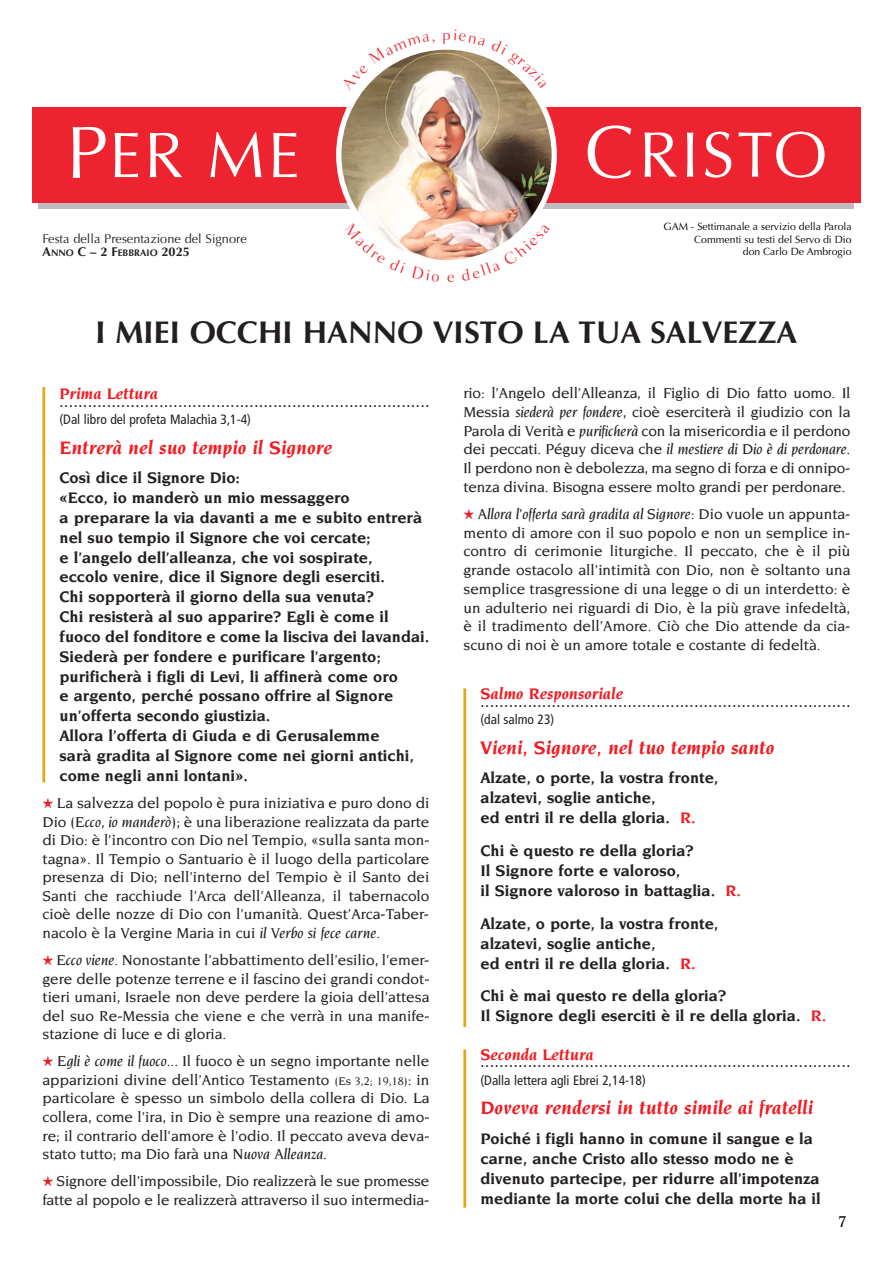
<style>
.page{position:relative;width:893px;height:1263px;background:#fff}
.page>*{position:absolute;margin:0;border:0;box-sizing:border-box;transform-origin:0 0}
.t1{font:700 31.5px "Optima";color:#231f20}
.t2{font:italic 700 19.5px "Novarese";color:#ee1d23}
.t3{font:500 16.95px "Novarese";color:#000}
.t4{font:700 16.5px/19.8px "Novarese";color:#231f20}
.t5{font:condensed 16.5px "Frutiger";color:#231f20}
.t6{font:italic 700 16.5px "Novarese";color:#ee1d23}
.t7{font:500 15.45px/18.6px "Novarese";color:#231f20;text-align:justify}
.t8{font:condensed 13.5px "Frutiger";color:#231f20}
.t9{font:12.75px "Optima";color:#231f20}
.t10{font:10.5px/12.6px "Optima";color:#000001;text-align:right}
.t11{font:700 9.6px "Optima";color:#231f20}
.s1{font-size:12.75px}
.s2{font-family:"Monotype Sorts";font-weight:400;font-size:13.5px;color:#ee1d23}
.s3{font-style:italic}
.s4{font-size:12px}
.s5{color:#ee1d23}
</style>
<div class="page">
<div style="left:38px;top:119px;width:816px;height:90px;background:#bcbdc0"></div>
<div style="left:32px;top:107px;width:828px;height:96px;background:#ed242f"></div>
<img style="left:340px;top:50px;width:212px;height:209px">
<div style="left:336px;top:44px;width:221px;height:221px;border:5px solid #fff;border-radius:50%"></div>
<svg style="left:73px;top:127px;width:33px;height:51px"></svg>
<svg style="left:115px;top:133px;width:23px;height:44px"></svg>
<svg style="left:150px;top:133px;width:32px;height:44px"></svg>
<svg style="left:210px;top:132px;width:51px;height:45px"></svg>
<svg style="left:273px;top:133px;width:24px;height:44px"></svg>
<svg style="left:588px;top:125px;width:44px;height:53px"></svg>
<svg style="left:645px;top:132px;width:32px;height:45px"></svg>
<svg style="left:687px;top:132px;width:6px;height:45px"></svg>
<svg style="left:705px;top:132px;width:26px;height:46px"></svg>
<svg style="left:738px;top:132px;width:86px;height:46px"></svg>
<hr style="left:42px;top:387px;width:3px;height:395px;background:#e5a710">
<hr style="left:463px;top:688px;width:3px;height:339px;background:#e5a710">
<hr style="left:463px;top:1049px;width:3px;height:159px;background:#e5a710">
<svg style="left:341px;top:45px;width:94px;height:45px"></svg>
<svg style="left:443px;top:44px;width:22px;height:2px"></svg>
<svg style="left:491px;top:50px;width:56px;height:38px"></svg>
<svg style="left:344px;top:222px;width:62px;height:37px"></svg>
<svg style="left:461px;top:224px;width:89px;height:40px"></svg>
<p class="t9" style="left:43px;top:232px;width:206px">Festa della Presentazione del Signore</p>
<p class="t11" style="left:43px;top:249px;width:149px"><span class="s1">A</span>NNO <span class="s1">C – 2 F</span>EBBRAIO <span class="s1">2025</span></p>
<p class="t10" style="left:663px;top:221px;width:190px">GAM - Settimanale a servizio della Parola<br>Commenti su testi del Servo di Dio<br>don Carlo De Ambrogio</p>
<p class="t1" style="left:95px;top:319px;width:704px">I MIEI OCCHI HANNO VISTO LA TUA SALVEZZA</p>
<p class="t6" style="left:60px;top:387px;width:100px">Prima Lettura</p>
<p class="t5" style="left:60px;top:394px;width:371px">..............................................................................</p>
<p class="t8" style="left:60px;top:414px;width:193px">(Dal libro del profeta Malachìa 3,1-4)</p>
<p class="t2" style="left:60px;top:439px;width:274px">Entrerà nel suo tempio il Signore</p>
<p class="t4" style="left:60px;top:469px;width:182px">Così dice il Signore Dio:</p>
<p class="t4" style="left:60px;top:489px;width:292px">«Ecco, io manderò un mio messaggero</p>
<p class="t4" style="left:60px;top:509px;width:364px">a preparare la via davanti a me e subito entrerà nel suo tempio il Signore che voi cercate;</p>
<p class="t4" style="left:60px;top:548px;width:315px">e l’angelo dell’alleanza, che voi sospirate,</p>
<p class="t4" style="left:60px;top:568px;width:327px">eccolo venire, dice il Signore degli eserciti.</p>
<p class="t4" style="left:60px;top:588px;width:316px">Chi sopporterà il giorno della sua venuta?</p>
<p class="t4" style="left:60px;top:608px;width:331px">Chi resisterà al suo apparire? Egli è come il</p>
<p class="t4" style="left:60px;top:628px;width:371px">fuoco del fonditore e come la lisciva dei lavandai.</p>
<p class="t4" style="left:60px;top:647px;width:323px">Siederà per fondere e purificare l’argento;</p>
<p class="t4" style="left:60px;top:667px;width:340px">purificherà i figli di Levi, li affinerà come oro</p>
<p class="t4" style="left:60px;top:687px;width:335px">e argento, perché possano offrire al Signore un’offerta secondo giustizia.</p>
<p class="t4" style="left:60px;top:727px;width:322px">Allora l’offerta di Giuda e di Gerusalemme</p>
<p class="t4" style="left:60px;top:747px;width:356px">sarà gradita al Signore come nei giorni antichi, come negli anni lontani».</p>
<p class="t7" style="left:43px;top:794px;width:388px"><span class="s2">H</span> La salvezza del popolo è pura iniziativa e puro dono di Dio <span class="s3">(Ecco, io manderò);</span> è una liberazione realizzata da parte di Dio: è l’incontro con Dio nel Tempio, «sulla santa mon&shy;tagna». Il Tempio o Santuario è il luogo della particolare presenza di Dio; nell’interno del Tempio è il Santo dei Santi che racchiude l’Arca dell’Alleanza, il tabernacolo cioè delle nozze di Dio con l’umanità. Quest’Arca-Taber&shy;nacolo è la Vergine Maria in cui <span class="s3">il Verbo si fece carne.</span></p>
<p class="t7" style="left:43px;top:951px;width:388px"><span class="s2">H</span> <span class="s3">Ecco viene.</span> Nonostante l’abbattimento dell’esilio, l’emer&shy;gere delle potenze terrene e il fascino dei grandi condot&shy;tieri umani, Israele non deve perdere la gioia dell’attesa del suo Re-Messia che viene e che verrà in una manife&shy;stazione di luce e di gloria.</p>
<p class="t7" style="left:43px;top:1053px;width:388px"><span class="s2">H</span> <span class="s3">Egli è come il fuoco...</span> Il fuoco è un segno importante nelle apparizioni divine dell’Antico Testamento <span class="s4">(Es 3,2; 19,18)</span>: in particolare è spesso un simbolo della collera di Dio. La collera, come l’ira, in Dio è sempre una reazione di amo&shy;re; il contrario dell’amore è l’odio. Il peccato aveva deva&shy;stato tutto; ma Dio farà una <span class="s3">Nuova Alleanza.</span></p>
<p class="t7" style="left:43px;top:1173px;width:388px"><span class="s2">H</span> Signore dell’impossibile, Dio realizzerà le sue promesse fatte al popolo e le realizzerà attraverso il suo intermedia-</p>
<p class="t7" style="left:463px;top:385px;width:388px">rio: l’Angelo dell’Alleanza, il Figlio di Dio fatto uomo. Il Messia <span class="s3">siederà per fondere,</span> cioè eserciterà il giudizio con la Parola di Verità e <span class="s3">purificherà</span> con la misericordia e il perdono dei peccati. Péguy diceva che <span class="s3">il mestiere di Dio è di perdonare.<br></span>Il perdono non è debolezza, ma segno di forza e di onnipo&shy;tenza divina. Bisogna essere molto grandi per perdonare.</p>
<p class="t7" style="left:463px;top:505px;width:388px"><span class="s2">H</span> <span class="s3">Allora l’offerta sarà gradita al Signore:</span> Dio vuole un appunta&shy;mento di amore con il suo popolo e non un semplice in&shy;contro di cerimonie liturgiche. Il peccato, che è il più grande ostacolo all’intimità con Dio, non è soltanto una semplice trasgressione di una legge o di un interdetto: è un adulterio nei riguardi di Dio, è la più grave infedeltà, è il tradimento dell’Amore. Ciò che Dio attende da cia&shy;scuno di noi è un amore totale e costante di fedeltà.</p>
<p class="t6" style="left:480px;top:686px;width:144px">Salmo Responsoriale</p>
<p class="t5" style="left:480px;top:694px;width:371px">..............................................................................</p>
<p class="t8" style="left:480px;top:714px;width:75px">(dal salmo 23)</p>
<p class="t2" style="left:480px;top:739px;width:295px">Vieni, Signore, nel tuo tempio santo</p>
<p class="t4" style="left:480px;top:769px;width:239px">Alzate, o porte, la vostra fronte,</p>
<p class="t4" style="left:480px;top:789px;width:177px">alzatevi, soglie antiche,</p>
<p class="t4" style="left:480px;top:809px;width:217px">ed entri il re della gloria. <span class="s5">R.</span></p>
<p class="t4" style="left:480px;top:842px;width:215px">Chi è questo re della gloria?</p>
<p class="t4" style="left:480px;top:862px;width:201px">Il Signore forte e valoroso,</p>
<p class="t4" style="left:480px;top:882px;width:262px">il Signore valoroso in battaglia. <span class="s5">R.</span></p>
<p class="t4" style="left:480px;top:914px;width:239px">Alzate, o porte, la vostra fronte,</p>
<p class="t4" style="left:480px;top:934px;width:177px">alzatevi, soglie antiche,</p>
<p class="t4" style="left:480px;top:954px;width:217px">ed entri il re della gloria. <span class="s5">R.</span></p>
<p class="t4" style="left:480px;top:987px;width:247px">Chi è mai questo re della gloria?</p>
<p class="t4" style="left:480px;top:1007px;width:347px">Il Signore degli eserciti è il re della gloria. <span class="s5">R.</span></p>
<p class="t6" style="left:480px;top:1047px;width:115px">Seconda Lettura</p>
<p class="t5" style="left:480px;top:1055px;width:371px">..............................................................................</p>
<p class="t8" style="left:480px;top:1075px;width:167px">(Dalla lettera agli Ebrei 2,14-18)</p>
<p class="t2" style="left:480px;top:1100px;width:334px">Doveva rendersi in tutto simile ai fratelli</p>
<p class="t4" style="left:480px;top:1130px;width:334px">Poiché i figli hanno in comune il sangue e la</p>
<p class="t4" style="left:480px;top:1150px;width:315px">carne, anche Cristo allo stesso modo ne è</p>
<p class="t4" style="left:480px;top:1170px;width:342px">divenuto partecipe, per ridurre all’impotenza mediante la morte colui che della morte ha il</p>
<p class="t3" style="left:838px;top:1215px;width:10px">7</p>
</div>
